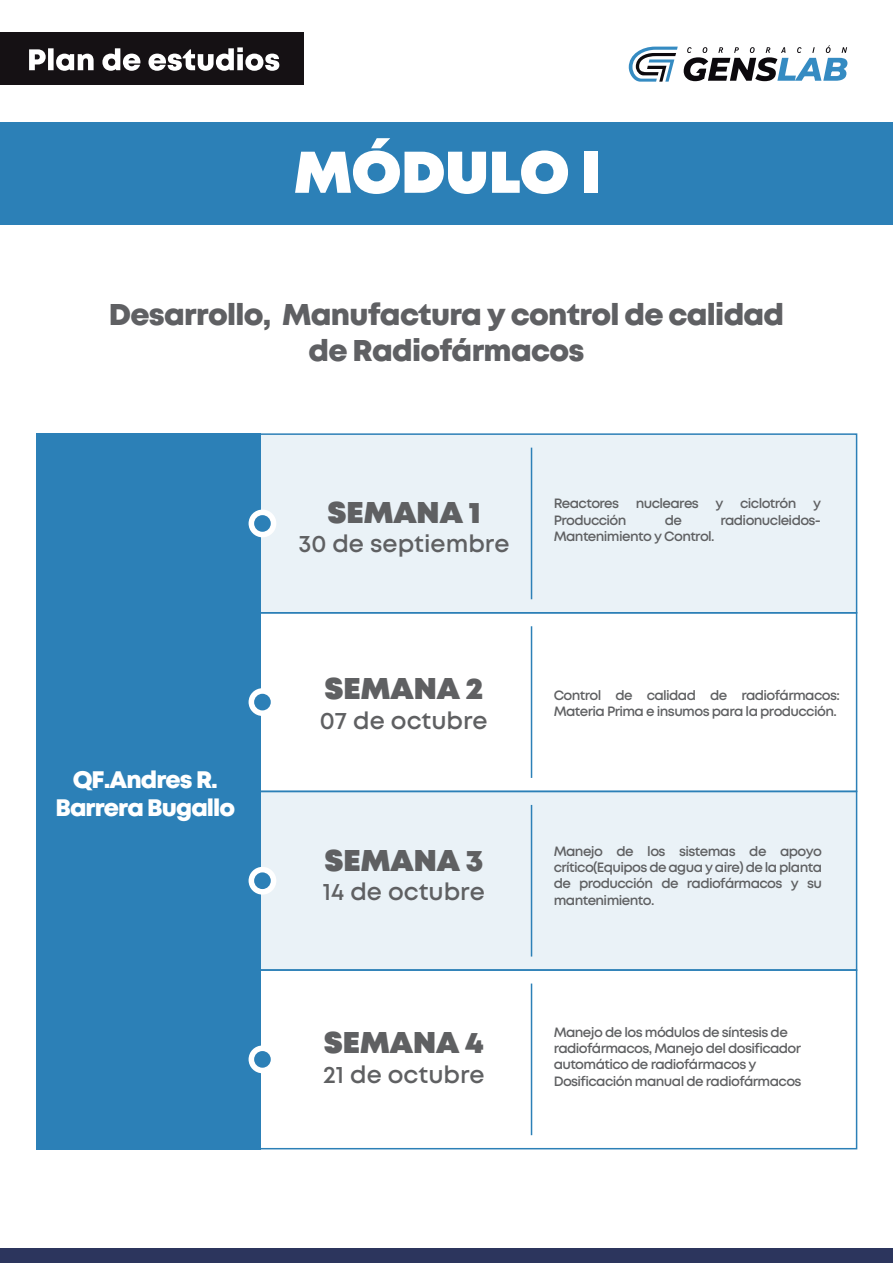
<style>
.page{position:relative;width:893px;height:1263px;background:#fff}
.page>*{position:absolute;margin:0;border:0;box-sizing:border-box;transform-origin:0 0}
.t1{font:900 58.8px "Mont";color:#fff}
.t2{font:800 30px/36px "Mont";letter-spacing:-.025em;color:#5f6063;text-align:center}
.t3{font:900 30px "Mont";color:#5f6062}
.t4{font:600 24px "Mont";color:#5f6062}
.t5{font:800 23.85px/28.7px "Mont";letter-spacing:-.04em;color:#fff;text-align:center}
.t6{font:600 13.5px/16.2px "Mont";letter-spacing:-.045em;color:#5f6062}
</style>
<div class="page">
<div style="left:251px;top:434px;width:606px;height:179px;background:#eaf2f7"></div>
<div style="left:250px;top:612px;width:607px;height:180px;border:2px solid #2c80b7"></div>
<div style="left:251px;top:791px;width:606px;height:179px;background:#eaf2f7"></div>
<div style="left:250px;top:969px;width:607px;height:180px;border:2px solid #2c80b7"></div>
<div style="left:0;top:122px;width:893px;height:103px;background:#2c80b7"></div>
<div style="left:0;top:32px;width:303px;height:52px;background:#151114"></div>
<svg style="left:29px;top:47px;width:250px;height:24px"></svg>
<div style="left:0;top:1248px;width:893px;height:15px;background:#2c355d"></div>
<div style="left:36px;top:433px;width:224px;height:716px;background:#2c80b7"></div>
<hr style="left:531px;top:448px;width:1px;height:151px;background:#2c80b7">
<hr style="left:531px;top:626px;width:1px;height:152px;background:#2c80b7">
<hr style="left:531px;top:805px;width:1px;height:151px;background:#2c80b7">
<hr style="left:531px;top:983px;width:1px;height:152px;background:#2c80b7">
<svg style="left:249px;top:688px;width:22px;height:28px"></svg>
<svg style="left:249px;top:510px;width:27px;height:27px"></svg>
<svg style="left:249px;top:867px;width:27px;height:28px"></svg>
<svg style="left:249px;top:1045px;width:22px;height:28px"></svg>
<svg style="left:629px;top:47px;width:49px;height:35px"></svg>
<svg style="left:684px;top:45px;width:163px;height:36px"></svg>
<h1 class="t1" style="left:294px;top:134px;width:309px">MÓDULO I</h1>
<h2 class="t2" style="left:109px;top:297px;width:677px">Desarrollo, Manufactura y control de calidad de Radiofármacos</h2>
<h2 class="t3" style="left:327px;top:493px;width:155px">SEMANA 1</h2>
<p class="t6" style="left:554px;top:495px;width:269px">Reactores nucleares y ciclotrón y<br>Producción</p>
<p class="t6" style="left:665px;top:512px;width:19px">de</p>
<p class="t6" style="left:720px;top:512px;width:102px">radionucleidos-</p>
<p class="t6" style="left:554px;top:528px;width:162px">Mantenimiento y Control.</p>
<h3 class="t4" style="left:298px;top:529px;width:213px">30 de septiembre</h3>
<h3 class="t5" style="left:55px;top:765px;width:181px">QF.Andres R.<br>Barrera Bugallo</h3>
<h2 class="t3" style="left:324px;top:669px;width:160px">SEMANA 2</h2>
<h3 class="t4" style="left:320px;top:705px;width:169px">07 de octubre</h3>
<p class="t6" style="left:554px;top:687px;width:288px">Control de calidad de radiofármacos:<br>Materia Prima e insumos para la producción.</p>
<h2 class="t3" style="left:324px;top:840px;width:160px">SEMANA 3</h2>
<p class="t6" style="left:554px;top:843px;width:270px;text-align:justify">Manejo de los sistemas de apoyo crítico(Equipos de agua y aire) de la planta de producción de radiofármacos y su mantenimiento.</p>
<h3 class="t4" style="left:323px;top:876px;width:163px">14 de octubre</h3>
<h2 class="t3" style="left:324px;top:1023px;width:161px">SEMANA 4</h2>
<p class="t6" style="left:554px;top:1024px;width:249px">Manejo de los módulos de síntesis de radiofármacos, Manejo del dosificador automático de radiofármacos y Dosificación manual de radiofármacos</p>
<h3 class="t4" style="left:323px;top:1059px;width:163px">21 de octubre</h3>
</div>
